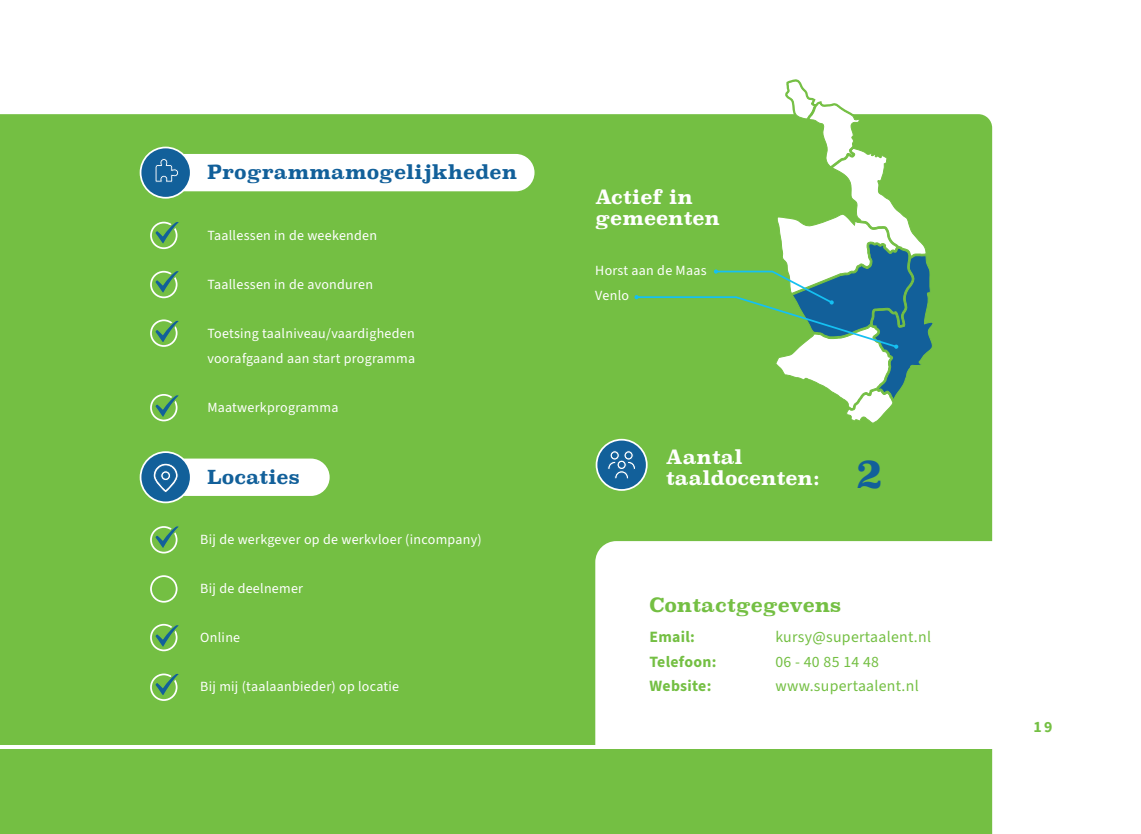
<style>
.page{position:relative;width:1141px;height:834px;background:#fff}
.page>*{position:absolute;margin:0;border:0;box-sizing:border-box;transform-origin:0 0}
.t1{font:700 40.25px "Superclarendon";color:#12609a}
.t2{font:700 19.25px/21px "Superclarendon";color:#fff}
.t3{font:700 19.25px "Superclarendon";color:#12609a}
.t4{font:700 19.25px "Superclarendon";color:#74bf43}
.t5{font:15.75px "Source Sans 3";letter-spacing:.02em;color:#74bf43}
.t6{font:700 15.75px "Source Sans 3";letter-spacing:.02em;color:#74bf43}
.t7{font:700 15.75px "Source Sans Pro";color:#74bf43}
.t8{font:14px/24.5px "Source Sans 3";letter-spacing:.02em;color:#fff}
</style>
<div class="page">
<div style="left:0;top:114px;width:992px;height:719px;background:#74bf43"></div>
<div style="left:156px;top:154px;width:379px;height:37px;background:#fff;border-radius:19px"></div>
<svg style="left:595px;top:541px;width:397px;height:204px"></svg>
<hr style="left:0;top:745px;width:1013px;height:4px;background:#fff">
<div style="left:150px;top:222px;width:28px;height:27px;border:2px solid #fff;border-radius:50%"></div>
<svg style="left:153px;top:220px;width:29px;height:27px"></svg>
<div style="left:150px;top:319px;width:28px;height:28px;border:2px solid #fff;border-radius:50%"></div>
<div style="left:150px;top:394px;width:28px;height:27px;border:2px solid #fff;border-radius:50%"></div>
<div style="left:150px;top:271px;width:28px;height:27px;border:2px solid #fff;border-radius:50%"></div>
<svg style="left:153px;top:269px;width:29px;height:27px"></svg>
<div style="left:141px;top:147px;width:50px;height:51px;background:#12609a;border-radius:50%"></div>
<div style="left:140px;top:147px;width:52px;height:51px;border:2px solid #fff;border-radius:50%"></div>
<div style="left:156px;top:458px;width:174px;height:38px;background:#fff;border-radius:19px"></div>
<div style="left:150px;top:526px;width:28px;height:27px;border:2px solid #fff;border-radius:50%"></div>
<svg style="left:153px;top:524px;width:29px;height:27px"></svg>
<div style="left:150px;top:623px;width:28px;height:28px;border:2px solid #fff;border-radius:50%"></div>
<div style="left:150px;top:575px;width:28px;height:27px;border:2px solid #fff;border-radius:50%"></div>
<svg style="left:153px;top:623px;width:29px;height:27px"></svg>
<div style="left:150px;top:673px;width:28px;height:27px;border:2px solid #fff;border-radius:50%"></div>
<div style="left:141px;top:452px;width:50px;height:50px;background:#12609a;border-radius:50%"></div>
<div style="left:140px;top:451px;width:52px;height:52px;border:2px solid #fff;border-radius:50%"></div>
<svg style="left:153px;top:463px;width:25px;height:29px"></svg>
<svg style="left:155px;top:159px;width:24px;height:24px"></svg>
<svg style="left:153px;top:319px;width:29px;height:27px"></svg>
<svg style="left:153px;top:393px;width:29px;height:27px"></svg>
<div style="left:597px;top:439px;width:50px;height:51px;background:#12609a;border-radius:50%"></div>
<div style="left:596px;top:439px;width:52px;height:51px;border:2px solid #fff;border-radius:50%"></div>
<svg style="left:634px;top:79px;width:300px;height:348px"></svg>
<svg style="left:607px;top:450px;width:29px;height:29px"></svg>
<svg style="left:153px;top:671px;width:29px;height:28px"></svg>
<h2 class="t3" style="left:207px;top:158px;width:312px">Programmamogelijkheden</h2>
<p class="t8" style="left:207px;top:223px;width:171px">Taallessen in de weekenden</p>
<p class="t8" style="left:207px;top:272px;width:167px">Taallessen in de avonduren</p>
<p class="t8" style="left:207px;top:321px;width:209px">Toetsing taalniveau/vaardigheden voorafgaand aan start programma</p>
<p class="t8" style="left:207px;top:395px;width:133px">Maatwerkprogramma</p>
<h2 class="t3" style="left:207px;top:462px;width:94px">Locaties</h2>
<p class="t8" style="left:200px;top:527px;width:283px">Bij de werkgever op de werkvloer (incompany)</p>
<p class="t8" style="left:200px;top:576px;width:104px">Bij de deelnemer</p>
<p class="t8" style="left:200px;top:625px;width:41px">Online</p>
<p class="t8" style="left:200px;top:674px;width:200px">Bij mij (taalaanbieder) op locatie</p>
<h2 class="t2" style="left:595px;top:187px;width:126px">Actief in gemeenten</h2>
<p class="t8" style="left:595px;top:258px;width:113px">Horst aan de Maas<br>Venlo</p>
<h2 class="t2" style="left:666px;top:447px;width:156px">Aantal taaldocenten:</h2>
<h1 class="t1" style="left:856px;top:443px;width:29px">2</h1>
<h2 class="t4" style="left:649px;top:590px;width:193px">Contactgegevens</h2>
<p class="t6" style="left:649px;top:626px;width:47px">Email:</p>
<p class="t5" style="left:775px;top:626px;width:157px">kursy@supertaalent.nl</p>
<p class="t6" style="left:649px;top:651px;width:69px">Telefoon:</p>
<p class="t5" style="left:775px;top:651px;width:105px">06 - 40 85 14 48</p>
<p class="t6" style="left:649px;top:675px;width:64px">Website:</p>
<p class="t5" style="left:775px;top:675px;width:145px">www.supertaalent.nl</p>
<p class="t7" style="left:1033px;top:715px;width:21px">19</p>
</div>
